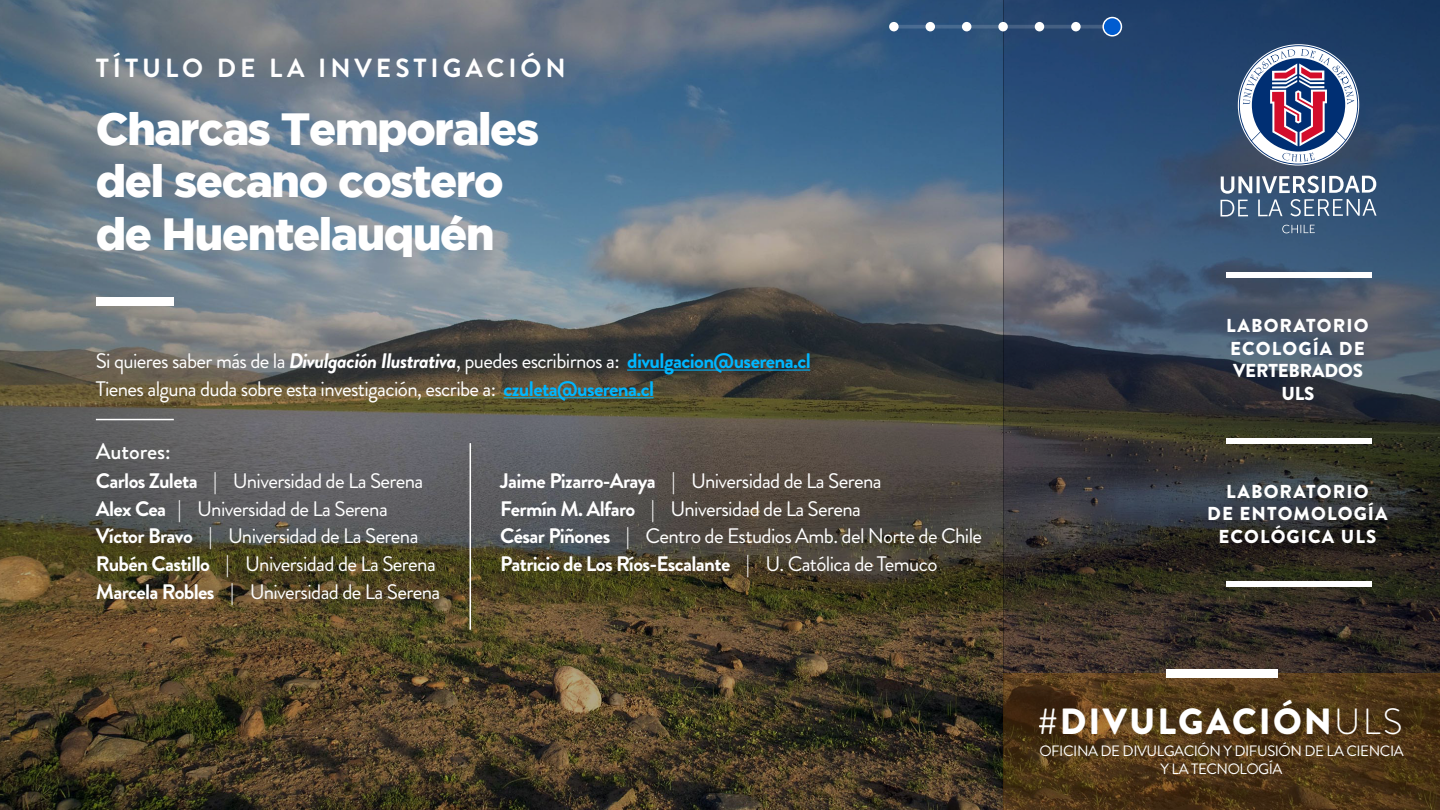
<style>
.page{position:relative;width:1440px;height:810px;background:#fff}
.page>*{position:absolute;margin:0;border:0;box-sizing:border-box;transform-origin:0 0}
.t1{font:900 45px/52.5px "Gotham";letter-spacing:-.03em;color:#fff}
.t2{font:900 36.45px "Brandon Grotesque";letter-spacing:.06em;color:#fff}
.t3{font:700 26.25px "Brandon Grotesque";letter-spacing:.15em;color:#fff}
.t4{font:500 22.5px "Brandon Grotesque";letter-spacing:-.005em;color:#fff}
.t5{font:21px/27.8px "Brandon Grotesque";letter-spacing:-.03em;color:#fff}
.t6{font:900 18.75px/22.5px "Brandon Grotesque";letter-spacing:.06em;color:#fff;text-align:center}
.t7{font:15px/18px "Brandon Grotesque";letter-spacing:-.03em;color:#fff;text-align:center}
.s1{font-weight:700;font-style:italic}
.s2{font-weight:700;color:#00b6ff}
.s3{font-weight:700}
.s4{font-weight:300}
</style>
<div class="page">
<svg style="left:1003px;top:0;width:437px;height:673px;background:#35404f"></svg>
<img style="left:0;top:0;width:1003px;height:810px">
<div style="left:96px;top:297px;width:78px;height:8px;background:#fff"></div>
<hr style="left:470px;top:443px;width:1px;height:187px;background:#fff">
<hr style="left:96px;top:419px;width:78px;height:1px;background:#fff">
<svg style="left:898px;top:25px;width:204px;height:4px"></svg>
<div style="left:926px;top:22px;width:9px;height:9px;background:#fff;border-radius:50%"></div>
<div style="left:962px;top:22px;width:9px;height:9px;background:#fff;border-radius:50%"></div>
<div style="left:889px;top:22px;width:10px;height:9px;background:#fff;border-radius:50%"></div>
<div style="left:998px;top:22px;width:10px;height:9px;background:#fff;border-radius:50%"></div>
<div style="left:1035px;top:22px;width:9px;height:9px;background:#fff;border-radius:50%"></div>
<svg style="left:1102px;top:17px;width:20px;height:20px"></svg>
<div style="left:1071px;top:22px;width:10px;height:9px;background:#fff;border-radius:50%"></div>
<hr style="left:627px;top:370px;width:183px;height:1px;background:#00b6ff">
<hr style="left:504px;top:397px;width:150px;height:1px;background:#00b6ff">
<svg style="left:1221px;top:176px;width:156px;height:41px"></svg>
<svg style="left:1282px;top:225px;width:33px;height:8px"></svg>
<svg style="left:1239px;top:45px;width:119px;height:120px"></svg>
<div style="left:1226px;top:273px;width:145px;height:5px;background:#fff"></div>
<div style="left:1226px;top:438px;width:145px;height:5px;background:#fff"></div>
<div style="left:1226px;top:582px;width:145px;height:5px;background:#fff"></div>
<svg style="left:1003px;top:673px;width:437px;height:137px;background:#4e3617"></svg>
<div style="left:1166px;top:669px;width:111px;height:9px;background:#fff"></div>
<p class="t3" style="left:96px;top:50px;width:471px">TÍTULO DE LA INVESTIGACIÓN</p>
<h1 class="t1" style="left:96px;top:101px;width:445px">Charcas Temporales del secano costero de Huentelauquén</h1>
<p class="t5" style="left:96px;top:347px;width:716px">Si quieres saber más de la <span class="s1">Divulgación Ilustrativa</span>, puedes escribirnos a: <span class="s2">divulgacion@userena.cl<br></span>Tienes alguna duda sobre esta investigación, escribe a: <span class="s2">czuleta@userena.cl</span></p>
<p class="t4" style="left:96px;top:436px;width:76px">Autores:</p>
<p class="t5" style="left:96px;top:467px;width:346px"><span class="s3">Carlos Zuleta</span> | Universidad de La Serena <span class="s3">Alex Cea</span> | Universidad de La Serena <span class="s3">Víctor Bravo</span> | Universidad de La Serena <span class="s3">Rubén Castillo</span> | Universidad de La Serena <span class="s3">Marcela Robles</span> | Universidad de La Serena</p>
<p class="t5" style="left:500px;top:467px;width:483px"><span class="s3">Jaime Pizarro-Araya</span> | Universidad de La Serena<br><span class="s3">Fermín M. Alfaro</span> | Universidad de La Serena<br><span class="s3">César Piñones</span> | Centro de Estudios Amb. del Norte de Chile <span class="s3">Patricio de Los Ríos-Escalante</span> | U. Católica de Temuco</p>
<p class="t6" style="left:1226px;top:315px;width:144px">LABORATORIO<br>ECOLOGÍA DE<br>VERTEBRADOS<br>ULS</p>
<p class="t6" style="left:1207px;top:480px;width:182px">LABORATORIO<br>DE ENTOMOLOGÍA<br>ECOLÓGICA ULS</p>
<h2 class="t2" style="left:1038px;top:695px;width:366px">#DIVULGACIÓN<span class="s4">ULS</span></h2>
<p class="t7" style="left:1039px;top:742px;width:366px">OFICINA DE DIVULGACIÓN Y DIFUSIÓN DE LA CIENCIA<br>Y LA TECNOLOGÍA</p>
</div>
